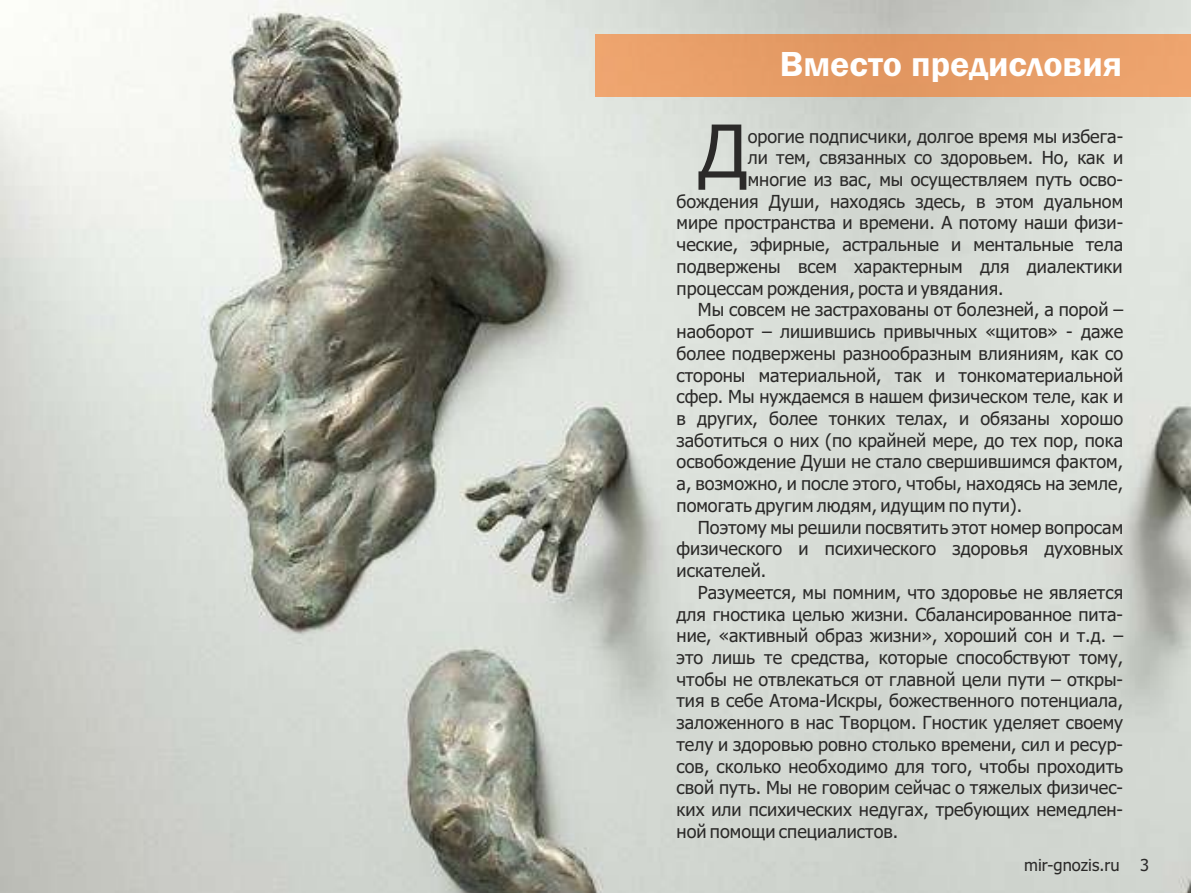
<style>
.page{position:relative;width:1191px;height:893px;background:#fff}
.page>*{position:absolute;margin:0;border:0;box-sizing:border-box;transform-origin:0 0}
.t1{font:73.05px "Tahoma";color:#2b2a29}
.t2{font:600 36px "Franklin Gothic";color:#fff}
.t3{font:18px "Tahoma";color:#2b2a29}
.t4{font:16.5px "Tahoma";color:#2b2a29}
</style>
<div class="page">
<img style="left:895px;top:0;width:296px;height:893px">
<img style="left:0;top:0;width:895px;height:893px">
<div style="left:595px;top:34px;width:596px;height:62px;background:#e79e68"></div>
<h2 class="t2" style="left:780px;top:51px;width:344px">Вместо предисловия</h2>
<h1 class="t1" style="left:698px;top:122px;width:51px">Д</h1>
<p class="t3" style="left:748px;top:129px;width:377px">орогие подписчики, долгое время мы избега-</p>
<p class="t3" style="left:748px;top:151px;width:377px">ли тем, связанных со здоровьем. Но, как и</p>
<p class="t3" style="left:748px;top:172px;width:377px">многие из вас, мы осуществляем путь осво-</p>
<p class="t3" style="left:676px;top:194px;width:448px">бождения Души, находясь здесь, в этом дуальном</p>
<p class="t3" style="left:676px;top:216px;width:448px">мире пространства и времени. А потому наши физи-</p>
<p class="t3" style="left:676px;top:237px;width:448px">ческие, эфирные, астральные и ментальные тела</p>
<p class="t3" style="left:676px;top:259px;width:447px">подвержены всем характерным для диалектики</p>
<p class="t3" style="left:676px;top:281px;width:328px">процессам рождения, роста и увядания.</p>
<p class="t3" style="left:698px;top:303px;width:427px">Мы совсем не застрахованы от болезней, а порой –</p>
<p class="t3" style="left:676px;top:324px;width:448px">наоборот – лишившись привычных «щитов» - даже</p>
<p class="t3" style="left:676px;top:346px;width:448px">более подвержены разнообразным влияниям, как со</p>
<p class="t3" style="left:676px;top:368px;width:448px">стороны материальной, так и тонкоматериальной</p>
<p class="t3" style="left:676px;top:389px;width:448px">сфер. Мы нуждаемся в нашем физическом теле, как и</p>
<p class="t3" style="left:676px;top:411px;width:448px">в других, более тонких телах, и обязаны хорошо</p>
<p class="t3" style="left:676px;top:433px;width:448px">заботиться о них (по крайней мере, до тех пор, пока</p>
<p class="t3" style="left:676px;top:455px;width:448px">освобождение Души не стало свершившимся фактом,</p>
<p class="t3" style="left:676px;top:476px;width:448px">а, возможно, и после этого, чтобы, находясь на земле,</p>
<p class="t3" style="left:676px;top:498px;width:347px">помогать другим людям, идущим по пути).</p>
<p class="t3" style="left:698px;top:520px;width:427px">Поэтому мы решили посвятить этот номер вопросам</p>
<p class="t3" style="left:676px;top:542px;width:448px">физического и психического здоровья духовных</p>
<p class="t3" style="left:676px;top:563px;width:91px">искателей.</p>
<p class="t3" style="left:698px;top:585px;width:427px">Разумеется, мы помним, что здоровье не является</p>
<p class="t3" style="left:676px;top:607px;width:448px">для гностика целью жизни. Сбалансированное пита-</p>
<p class="t3" style="left:676px;top:628px;width:448px">ние, «активный образ жизни», хороший сон и т.д. –</p>
<p class="t3" style="left:676px;top:650px;width:448px">это лишь те средства, которые способствуют тому,</p>
<p class="t3" style="left:676px;top:672px;width:448px">чтобы не отвлекаться от главной цели пути – откры-</p>
<p class="t3" style="left:676px;top:694px;width:448px">тия в себе Атома-Искры, божественного потенциала,</p>
<p class="t3" style="left:676px;top:715px;width:448px">заложенного в нас Творцом. Гностик уделяет своему</p>
<p class="t3" style="left:676px;top:737px;width:448px">телу и здоровью ровно столько времени, сил и ресур-</p>
<p class="t3" style="left:676px;top:759px;width:448px">сов, сколько необходимо для того, чтобы проходить</p>
<p class="t3" style="left:676px;top:781px;width:448px">свой путь. Мы не говорим сейчас о тяжелых физичес-</p>
<p class="t3" style="left:676px;top:802px;width:448px">ких или психических недугах, требующих немедлен-</p>
<p class="t3" style="left:676px;top:824px;width:223px">ной помощи специалистов.</p>
<p class="t4" style="left:1024px;top:859px;width:97px">mir-gnozis.ru</p>
<p class="t4" style="left:1140px;top:859px;width:11px">3</p>
</div>
